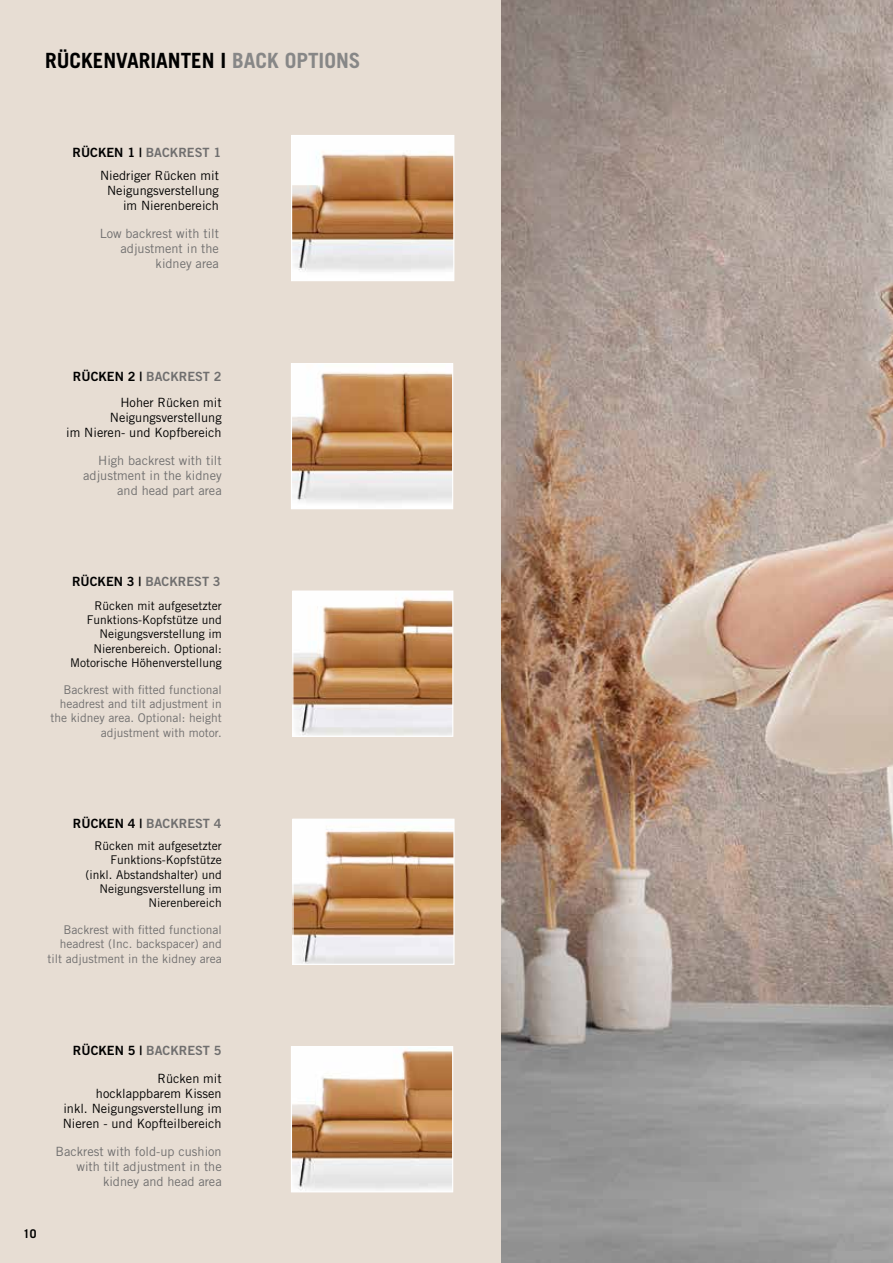
<style>
.page{position:relative;width:893px;height:1263px;background:#fff}
.page>*{position:absolute;margin:0;border:0;box-sizing:border-box;transform-origin:0 0}
.t1{font:700 21px "Trade Gothic LT";color:#000}
.t2{font:12.75px/15px "Trade Gothic LT Std";color:#000;text-align:right}
.t3{font:12.75px/15px "Trade Gothic LT Std";color:#706f6f;text-align:right}
.t4{font:12.75px "Trade Gothic LT Std Bd 2";color:#706f6f}
.t5{font:12px/14.2px "Trade Gothic LT Std";color:#000;text-align:right}
.t6{font:12px/14.2px "Trade Gothic LT Std";color:#706f6f;text-align:right}
.t7{font:700 12px "Trade Gothic LT";color:#000}
.s1{color:#878787}
.s2{color:#000}
</style>
<div class="page">
<div style="left:0;top:0;width:502px;height:1263px;background:#e7ddd3"></div>
<img style="left:293px;top:365px;width:158px;height:142px">
<div style="left:291px;top:363px;width:162px;height:146px;border:1px solid #fff"></div>
<img style="left:293px;top:137px;width:159px;height:142px">
<div style="left:291px;top:135px;width:163px;height:146px;border:1px solid #fff"></div>
<img style="left:294px;top:821px;width:159px;height:142px">
<div style="left:292px;top:819px;width:163px;height:146px;border:1px solid #fff"></div>
<img style="left:294px;top:592px;width:157px;height:143px">
<div style="left:292px;top:590px;width:161px;height:147px;border:1px solid #fff"></div>
<img style="left:293px;top:1048px;width:158px;height:142px">
<div style="left:291px;top:1046px;width:162px;height:146px;border:1px solid #fff"></div>
<img style="left:502px;top:0;width:391px;height:1263px">
<h1 class="t1" style="left:45px;top:47px;width:317px">RÜCKENVARIANTEN I <span class="s1">BACK OPTIONS</span></h1>
<p class="t4" style="left:73px;top:144px;width:150px"><span class="s2">RÜCKEN 1 |</span> BACKREST 1</p>
<p class="t2" style="left:100px;top:168px;width:120px">Niedriger Rücken mit<br>Neigungsverstellung im Nierenbereich</p>
<p class="t3" style="left:100px;top:226px;width:121px">Low backrest with tilt adjustment in the kidney area</p>
<p class="t4" style="left:73px;top:369px;width:150px"><span class="s2">RÜCKEN 2 |</span> BACKREST 2</p>
<p class="t2" style="left:66px;top:395px;width:157px">Hoher Rücken mit<br>Neigungsverstellung<br>im Nieren- und Kopfbereich</p>
<p class="t3" style="left:83px;top:453px;width:140px">High backrest with tilt adjustment in the kidney and head part area</p>
<p class="t4" style="left:72px;top:574px;width:150px"><span class="s2">RÜCKEN 3 |</span> BACKREST 3</p>
<p class="t5" style="left:70px;top:598px;width:153px">Rücken mit aufgesetzter<br>Funktions-Kopfstütze und<br>Neigungsverstellung im<br>Nierenbereich. Optional:<br>Motorische Höhenverstellung</p>
<p class="t6" style="left:50px;top:682px;width:173px">Backrest with fitted functional headrest and tilt adjustment in the kidney area. Optional: height adjustment with motor.</p>
<p class="t4" style="left:73px;top:815px;width:150px"><span class="s2">RÜCKEN 4 |</span> BACKREST 4</p>
<p class="t5" style="left:85px;top:838px;width:138px">Rücken mit aufgesetzter<br>Funktions-Kopfstütze (inkl. Abstandshalter) und<br>Neigungsverstellung im<br>Nierenbereich</p>
<p class="t6" style="left:47px;top:922px;width:176px">Backrest with fitted functional headrest (Inc. backspacer) and tilt adjustment in the kidney area</p>
<p class="t7" style="left:23px;top:1226px;width:15px">10</p>
<p class="t4" style="left:73px;top:1043px;width:150px"><span class="s2">RÜCKEN 5 |</span> BACKREST 5</p>
<p class="t2" style="left:63px;top:1071px;width:161px">Rücken mit<br>hocklappbarem Kissen<br>inkl. Neigungsverstellung im<br>Nieren - und Kopfteilbereich</p>
<p class="t3" style="left:56px;top:1144px;width:168px">Backrest with fold-up cushion with tilt adjustment in the kidney and head area</p>
</div>
